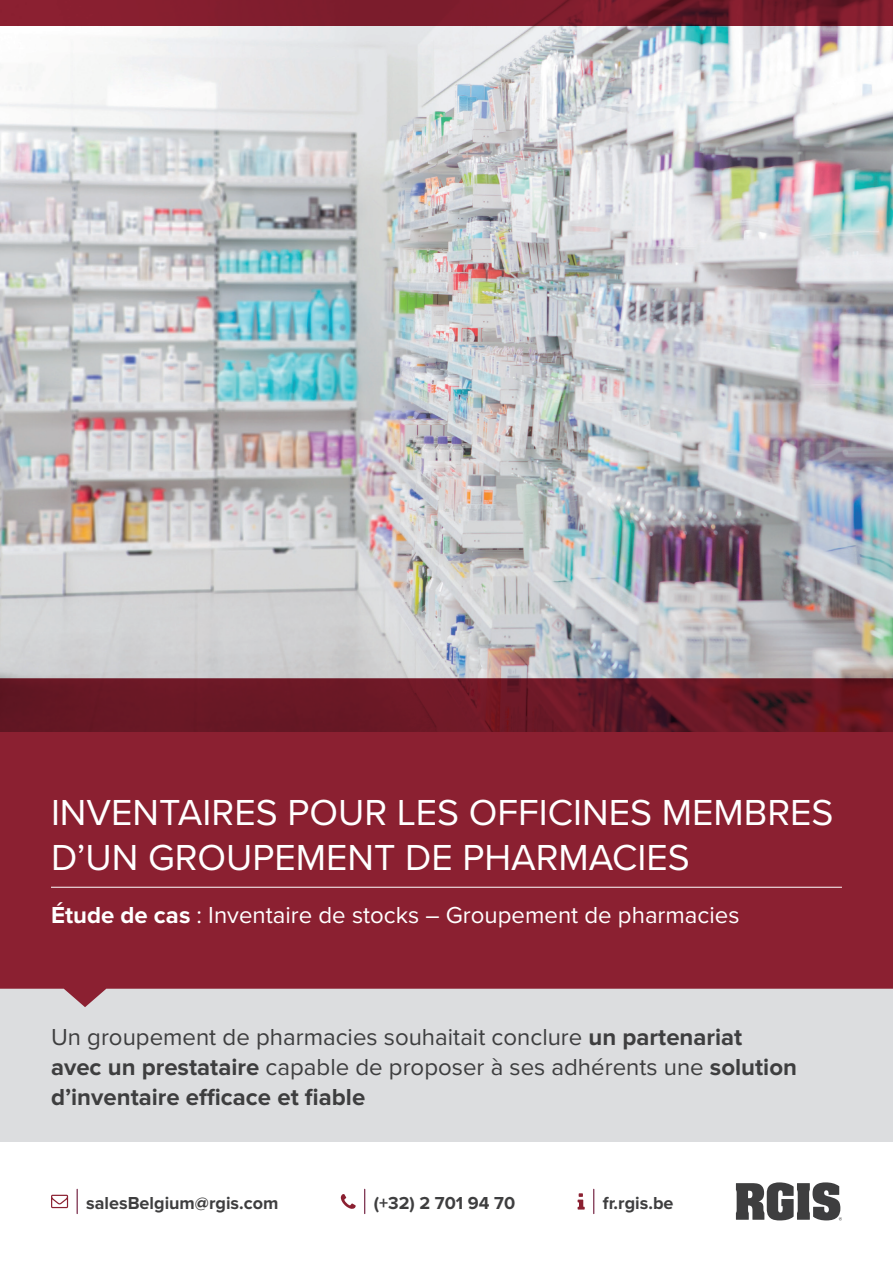
<style>
.page{position:relative;width:893px;height:1263px;background:#fff}
.page>*{position:absolute;margin:0;border:0;box-sizing:border-box;transform-origin:0 0}
.t1{font:37.5px/45px "Proxima Nova";color:#fff}
.t2{font:24px/30px "Proxima Nova";color:#3e3e3f}
.t3{font:24px "Proxima Nova";color:#fff}
.t4{font:700 18px "Proxima Nova";color:#3e3e3f}
.s1{font-weight:700}
</style>
<div class="page">
<svg style="left:593px;top:1189px;width:1px;height:24px"></svg>
<svg style="left:578px;top:1193px;width:7px;height:16px"></svg>
<svg style="left:77px;top:1189px;width:1px;height:24px"></svg>
<svg style="left:51px;top:1195px;width:17px;height:13px"></svg>
<svg style="left:364px;top:1189px;width:1px;height:24px"></svg>
<svg style="left:341px;top:1194px;width:15px;height:15px"></svg>
<svg style="left:736px;top:1182px;width:106px;height:38px"></svg>
<div style="left:0;top:989px;width:893px;height:153px;background:#dcdddf"></div>
<svg style="left:0;top:731px;width:893px;height:276px;fill:#8b2031"></svg>
<hr style="left:51px;top:887px;width:791px;height:1px;background:#fff">
<img style="left:0;top:26px;width:893px;height:705px">
<svg style="left:0;top:0;width:893px;height:26px;fill:#801d2e"></svg>
<h1 class="t1" style="left:51px;top:788px;width:784px">INVENTAIRES POUR LES OFFICINES MEMBRES<br>D’UN GROUPEMENT DE PHARMACIES</h1>
<p class="t3" style="left:51px;top:897px;width:690px"><span class="s1">Étude de cas</span> : Inventaire de stocks – Groupement de pharmacies</p>
<p class="t2" style="left:51px;top:1021px;width:747px">Un groupement de pharmacies souhaitait conclure <span class="s1">un partenariat avec un prestataire</span> capable de proposer à ses adhérents une <span class="s1">solution d’inventaire efficace et fiable</span></p>
<p class="t4" style="left:86px;top:1192px;width:194px">salesBelgium@rgis.com</p>
<p class="t4" style="left:374px;top:1192px;width:143px">(+32) 2 701 94 70</p>
<p class="t4" style="left:603px;top:1192px;width:72px">fr.rgis.be</p>
</div>
